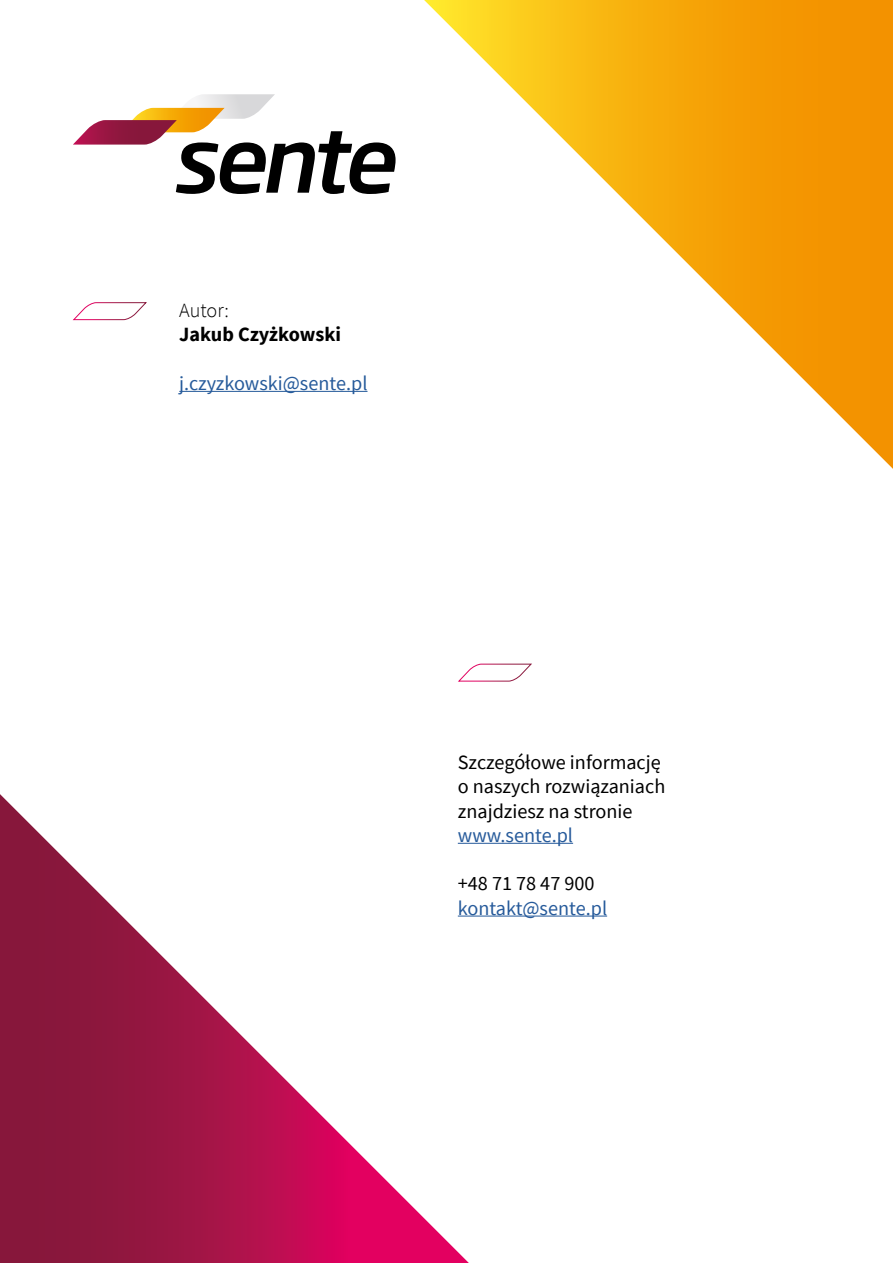
<style>
.page{position:relative;width:893px;height:1263px;background:#fff}
.page>*{position:absolute;margin:0;border:0;box-sizing:border-box;transform-origin:0 0}
.t1{font:20.25px/24.3px "Source Sans Pro";color:#000}
.t2{font:20.25px "Source Sans Pro";color:#275b9b}
.t3{font:700 20.25px "Source Sans Pro";color:#000}
.t4{font:300 20.25px "Source Sans Pro";letter-spacing:-.005em;color:#000}
</style>
<div class="page">
<svg style="left:424px;top:0;width:469px;height:469px"></svg>
<svg style="left:0;top:794px;width:469px;height:469px"></svg>
<hr style="left:458px;top:843px;width:115px;height:1px;background:#275b9b">
<hr style="left:458px;top:915px;width:149px;height:1px;background:#275b9b">
<svg style="left:458px;top:663px;width:74px;height:19px"></svg>
<svg style="left:73px;top:94px;width:323px;height:100px"></svg>
<hr style="left:179px;top:391px;width:188px;height:1px;background:#275b9b">
<svg style="left:73px;top:302px;width:74px;height:19px"></svg>
<p class="t4" style="left:179px;top:298px;width:51px">Autor:</p>
<p class="t3" style="left:179px;top:321px;width:163px">Jakub Czyżkowski</p>
<p class="t2" style="left:179px;top:370px;width:190px">j.czyzkowski@sente.pl</p>
<p class="t1" style="left:458px;top:750px;width:209px">Szczegółowe informację o naszych rozwiązaniach znajdziesz na stronie</p>
<p class="t2" style="left:458px;top:822px;width:117px">www.sente.pl</p>
<p class="t1" style="left:458px;top:871px;width:138px">+48 71 78 47 900</p>
<p class="t2" style="left:458px;top:895px;width:151px">kontakt@sente.pl</p>
</div>
